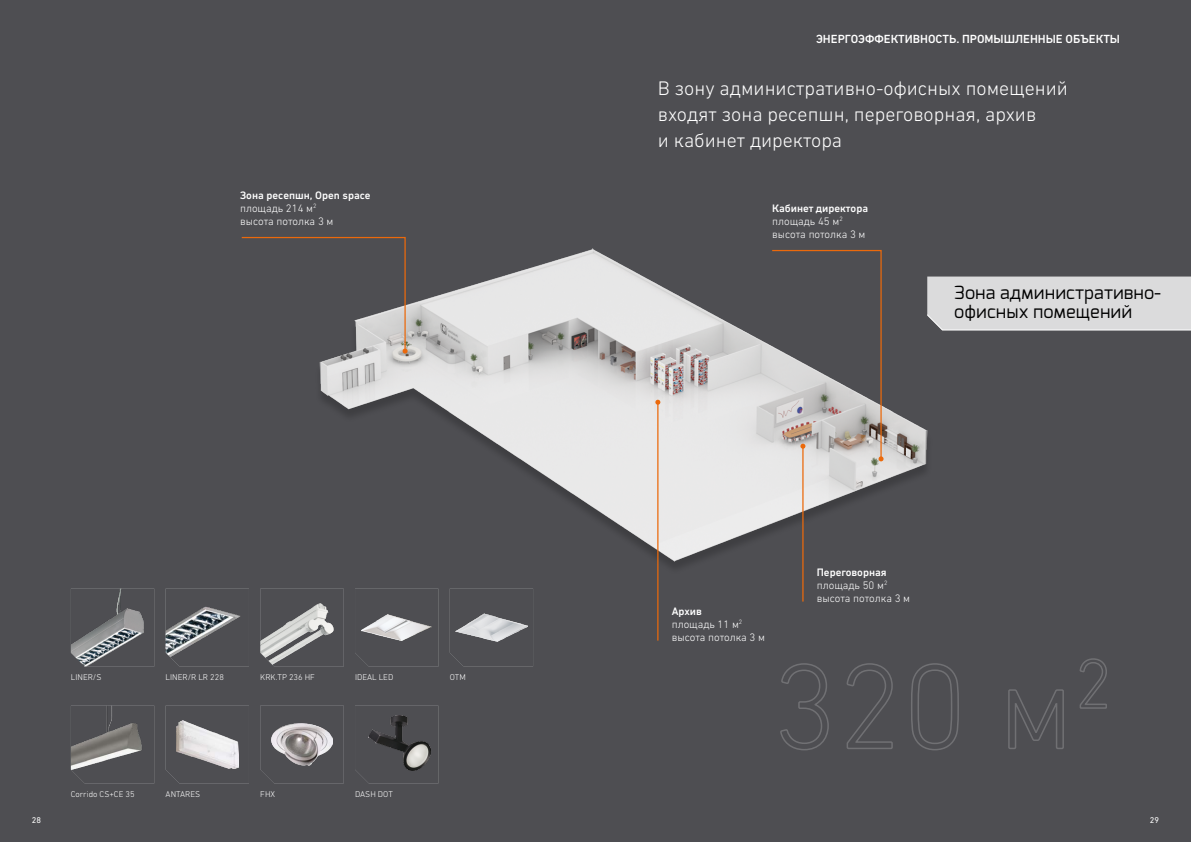
<style>
.page{position:relative;width:1191px;height:842px;background:#4e4e52}
.page>*{position:absolute;margin:0;border:0;box-sizing:border-box;transform-origin:0 0}
.t1{font:300 20px/26px "DIN Next W1 G";color:#fff}
.t2{font:18px/19px "Exo Cyrillic";color:#000}
.t3{font:500 12px "DIN Next W1 G";color:#fff}
.t4{font:300 11px/13px "DIN Next W1 G";color:#fff}
.t5{font:300 8.5px "DIN Next W1 G";color:#fff}
.t6{font:8.5px "DIN Next W1 G";color:#fff}
.s1{font-weight:500}
</style>
<div class="page">
<img style="left:319px;top:248px;width:611px;height:332px">
<img style="left:71px;top:589px;width:73px;height:78px">
<svg style="left:355px;top:614px;width:83px;height:53px"></svg>
<img style="left:260px;top:597px;width:84px;height:70px">
<img style="left:166px;top:607px;width:75px;height:59px">
<img style="left:71px;top:706px;width:71px;height:77px">
<svg style="left:166px;top:720px;width:73px;height:63px"></svg>
<img style="left:361px;top:615px;width:70px;height:26px">
<img style="left:455px;top:614px;width:72px;height:27px">
<svg style="left:260px;top:706px;width:84px;height:77px"></svg>
<img style="left:271px;top:724px;width:62px;height:41px">
<img style="left:176px;top:721px;width:62px;height:47px">
<img style="left:369px;top:715px;width:61px;height:56px">
<div style="left:927px;top:277px;width:264px;height:53px;background:#dbdbdc"></div>
<svg style="left:780px;top:663px;width:49px;height:88px"></svg>
<svg style="left:846px;top:663px;width:47px;height:86px"></svg>
<svg style="left:911px;top:663px;width:48px;height:88px"></svg>
<svg style="left:1008px;top:689px;width:56px;height:60px"></svg>
<svg style="left:1079px;top:658px;width:28px;height:51px"></svg>
<svg style="left:241px;top:236px;width:166px;height:118px"></svg>
<hr style="left:657px;top:402px;width:1px;height:239px;background:#eb690b">
<svg style="left:655px;top:400px;width:5px;height:5px"></svg>
<hr style="left:802px;top:446px;width:1px;height:156px;background:#eb690b">
<svg style="left:771px;top:249px;width:112px;height:212px"></svg>
<p class="t3" style="left:816px;top:31px;width:305px">Энергоэффективность. Промышленные объекты</p>
<h1 class="t1" style="left:658px;top:75px;width:411px">В зону административно-офисных помещений входят зона ресепшн, переговорная, архив<br>и кабинет директора</h1>
<p class="t4" style="left:240px;top:188px;width:132px"><span class="s1">Зона ресепшн, Open space </span>площадь 214 м<sup>2<br></sup>высота потолка 3 м</p>
<p class="t4" style="left:772px;top:201px;width:97px"><span class="s1">Кабинет директора </span>площадь 45 м<sup>2 </sup>высота потолка 3 м</p>
<h2 class="t2" style="left:954px;top:283px;width:208px">Зона административно&shy;офисных помещений</h2>
<p class="t4" style="left:816px;top:565px;width:95px"><span class="s1">Переговорная </span>площадь 50 м<sup>2 </sup>высота потолка 3 м</p>
<p class="t4" style="left:671px;top:604px;width:95px"><span class="s1">Архив<br></span>площадь 11 м<sup>2 </sup>высота потолка 3 м</p>
<p class="t5" style="left:71px;top:672px;width:32px">LINER/S</p>
<p class="t5" style="left:166px;top:672px;width:60px">LINER/R LR 228</p>
<p class="t5" style="left:260px;top:672px;width:56px">KRK.TP 236 HF</p>
<p class="t5" style="left:355px;top:672px;width:40px">IDEAL LED</p>
<p class="t5" style="left:450px;top:672px;width:18px">OTM</p>
<p class="t5" style="left:71px;top:789px;width:65px">Corrido CS+CE 35</p>
<p class="t5" style="left:166px;top:789px;width:36px">ANTARES</p>
<p class="t5" style="left:260px;top:789px;width:16px">FHX</p>
<p class="t5" style="left:355px;top:789px;width:39px">DASH DOT</p>
<p class="t6" style="left:32px;top:815px;width:11px">28</p>
<p class="t6" style="left:1150px;top:815px;width:11px">29</p>
</div>
